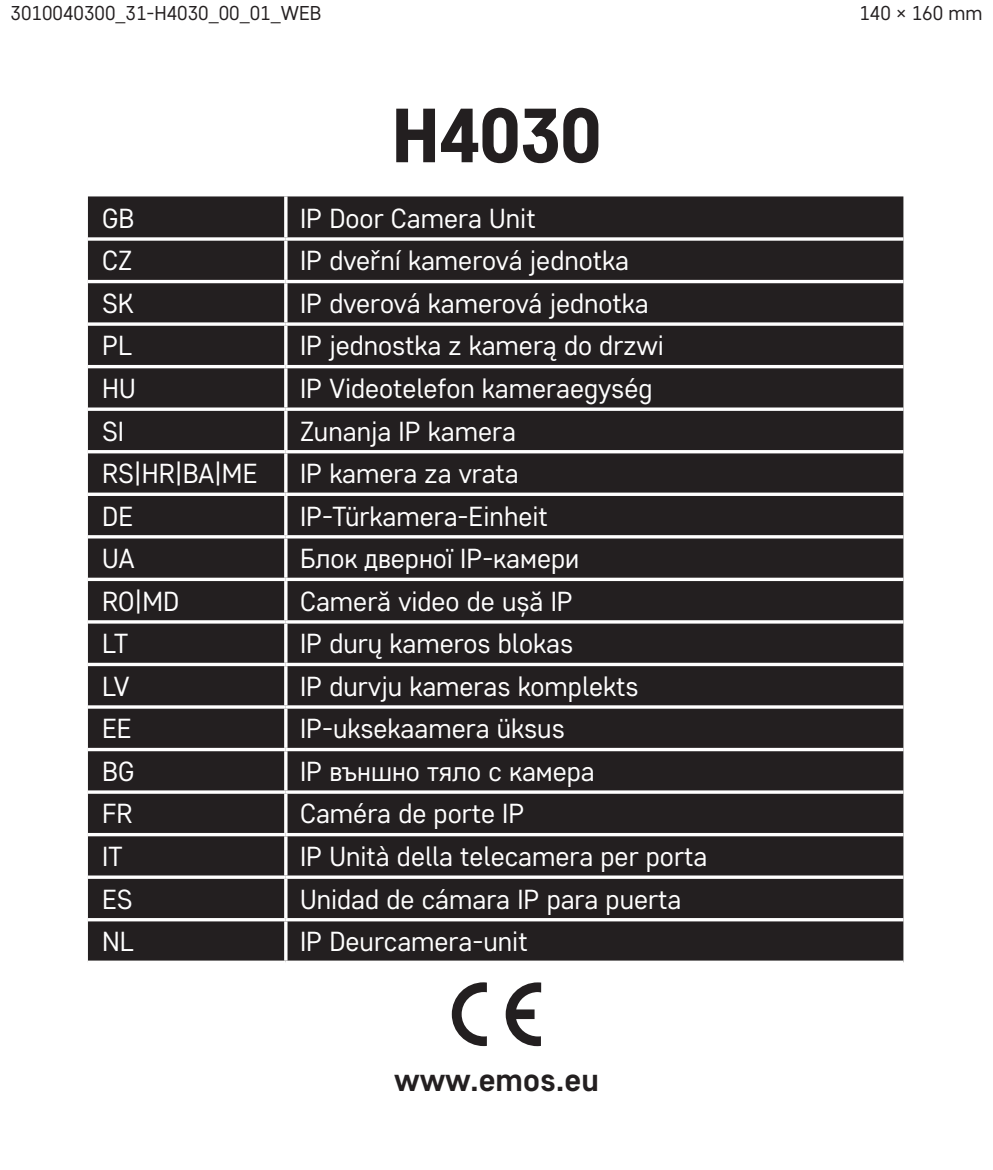
<style>
.page{position:relative;width:993px;height:1170px;background:#fff}
.page>*{position:absolute;margin:0;border:0;box-sizing:border-box;transform-origin:0 0}
.Ob__číslo{font:800 76.5px "Core Sans D65";letter-spacing:-.02em;color:#231f20}
.t1{font:700 32.25px "Core Sans D55";color:#231f20}
.Názvy_úvodní_strana{font:27.5px "Core Sans D35";color:#fff}
.t2{font:20px "Core Sans D35";color:#231f20}
</style>
<div class="page">
<div style="left:88px;top:196px;width:815px;height:764px;background:#231f20"></div>
<hr style="left:284px;top:196px;width:3px;height:41px;background:#fff">
<svg style="left:88px;top:237px;width:198px;height:4px"></svg>
<svg style="left:286px;top:237px;width:617px;height:4px"></svg>
<hr style="left:284px;top:241px;width:3px;height:39px;background:#fff">
<hr style="left:88px;top:280px;width:198px;height:3px;background:#fff">
<hr style="left:286px;top:280px;width:617px;height:3px;background:#fff">
<hr style="left:284px;top:283px;width:3px;height:39px;background:#fff">
<svg style="left:88px;top:322px;width:198px;height:4px"></svg>
<svg style="left:286px;top:322px;width:617px;height:4px"></svg>
<hr style="left:284px;top:326px;width:3px;height:39px;background:#fff">
<hr style="left:88px;top:365px;width:198px;height:3px;background:#fff">
<hr style="left:286px;top:365px;width:617px;height:3px;background:#fff">
<hr style="left:284px;top:368px;width:3px;height:39px;background:#fff">
<svg style="left:88px;top:407px;width:198px;height:4px"></svg>
<svg style="left:286px;top:407px;width:617px;height:4px"></svg>
<hr style="left:284px;top:411px;width:3px;height:39px;background:#fff">
<hr style="left:88px;top:450px;width:198px;height:3px;background:#fff">
<hr style="left:286px;top:450px;width:617px;height:3px;background:#fff">
<hr style="left:284px;top:453px;width:3px;height:39px;background:#fff">
<svg style="left:88px;top:492px;width:198px;height:4px"></svg>
<svg style="left:286px;top:492px;width:617px;height:4px"></svg>
<hr style="left:284px;top:496px;width:3px;height:39px;background:#fff">
<hr style="left:88px;top:535px;width:198px;height:3px;background:#fff">
<hr style="left:286px;top:535px;width:617px;height:3px;background:#fff">
<hr style="left:284px;top:538px;width:3px;height:39px;background:#fff">
<svg style="left:88px;top:577px;width:198px;height:4px"></svg>
<svg style="left:286px;top:577px;width:617px;height:4px"></svg>
<hr style="left:284px;top:581px;width:3px;height:39px;background:#fff">
<hr style="left:88px;top:620px;width:198px;height:3px;background:#fff">
<hr style="left:286px;top:620px;width:617px;height:3px;background:#fff">
<hr style="left:284px;top:623px;width:3px;height:39px;background:#fff">
<svg style="left:88px;top:662px;width:198px;height:4px"></svg>
<svg style="left:286px;top:662px;width:617px;height:4px"></svg>
<hr style="left:284px;top:666px;width:3px;height:39px;background:#fff">
<hr style="left:88px;top:705px;width:198px;height:3px;background:#fff">
<hr style="left:286px;top:705px;width:617px;height:3px;background:#fff">
<hr style="left:284px;top:708px;width:3px;height:39px;background:#fff">
<svg style="left:88px;top:747px;width:198px;height:4px"></svg>
<svg style="left:286px;top:747px;width:617px;height:4px"></svg>
<hr style="left:284px;top:751px;width:3px;height:39px;background:#fff">
<hr style="left:88px;top:790px;width:198px;height:3px;background:#fff">
<hr style="left:286px;top:790px;width:617px;height:3px;background:#fff">
<hr style="left:284px;top:793px;width:3px;height:39px;background:#fff">
<svg style="left:88px;top:832px;width:198px;height:4px"></svg>
<svg style="left:286px;top:832px;width:617px;height:4px"></svg>
<hr style="left:284px;top:836px;width:3px;height:39px;background:#fff">
<hr style="left:88px;top:875px;width:198px;height:3px;background:#fff">
<hr style="left:286px;top:875px;width:617px;height:3px;background:#fff">
<hr style="left:284px;top:878px;width:3px;height:39px;background:#fff">
<svg style="left:88px;top:917px;width:198px;height:4px"></svg>
<svg style="left:286px;top:917px;width:617px;height:4px"></svg>
<hr style="left:284px;top:921px;width:3px;height:39px;background:#fff">
<svg style="left:451px;top:982px;width:90px;height:64px"></svg>
<p class="t2" style="left:11px;top:0;width:312px">3010040300_31-H4030_00_01_WEB</p>
<p class="t2" style="left:859px;top:0;width:124px">140 × 160 mm</p>
<p class="Ob__číslo" style="left:391px;top:85px;width:212px">H4030</p>
<p class="Názvy_úvodní_strana" style="left:102px;top:200px;width:34px">GB</p>
<p class="Názvy_úvodní_strana" style="left:300px;top:200px;width:237px">IP Door Camera Unit</p>
<p class="Názvy_úvodní_strana" style="left:102px;top:243px;width:32px">CZ</p>
<p class="Názvy_úvodní_strana" style="left:300px;top:243px;width:330px">IP dveřní kamerová jednotka</p>
<p class="Názvy_úvodní_strana" style="left:102px;top:285px;width:33px">SK</p>
<p class="Názvy_úvodní_strana" style="left:300px;top:285px;width:350px">IP dverová kamerová jednotka</p>
<p class="Názvy_úvodní_strana" style="left:102px;top:328px;width:31px">PL</p>
<p class="Názvy_úvodní_strana" style="left:300px;top:328px;width:365px">IP jednostka z kamerą do drzwi</p>
<p class="Názvy_úvodní_strana" style="left:102px;top:370px;width:35px">HU</p>
<p class="Názvy_úvodní_strana" style="left:300px;top:370px;width:354px">IP Videotelefon kameraegység</p>
<p class="Názvy_úvodní_strana" style="left:102px;top:413px;width:23px">SI</p>
<p class="Názvy_úvodní_strana" style="left:300px;top:413px;width:217px">Zunanja IP kamera</p>
<p class="Názvy_úvodní_strana" style="left:102px;top:455px;width:157px">RS|HR|BA|ME</p>
<p class="Názvy_úvodní_strana" style="left:300px;top:455px;width:220px">IP kamera za vrata</p>
<p class="Názvy_úvodní_strana" style="left:102px;top:498px;width:33px">DE</p>
<p class="Názvy_úvodní_strana" style="left:300px;top:498px;width:249px">IP-Türkamera-Einheit</p>
<p class="Názvy_úvodní_strana" style="left:102px;top:540px;width:34px">UA</p>
<p class="Názvy_úvodní_strana" style="left:300px;top:540px;width:280px">Блок дверної IP-камери</p>
<p class="Názvy_úvodní_strana" style="left:102px;top:583px;width:79px">RO|MD</p>
<p class="Názvy_úvodní_strana" style="left:300px;top:583px;width:274px">Cameră video de ușă IP</p>
<p class="Názvy_úvodní_strana" style="left:102px;top:625px;width:28px">LT</p>
<p class="Názvy_úvodní_strana" style="left:300px;top:625px;width:274px">IP durų kameros blokas</p>
<p class="Názvy_úvodní_strana" style="left:102px;top:668px;width:29px">LV</p>
<p class="Názvy_úvodní_strana" style="left:300px;top:668px;width:340px">IP durvju kameras komplekts</p>
<p class="Názvy_úvodní_strana" style="left:102px;top:711px;width:31px">EE</p>
<p class="Názvy_úvodní_strana" style="left:300px;top:711px;width:266px">IP-uksekaamera üksus</p>
<p class="Názvy_úvodní_strana" style="left:102px;top:753px;width:34px">BG</p>
<p class="Názvy_úvodní_strana" style="left:300px;top:753px;width:296px">IP външно тяло с камера</p>
<p class="Názvy_úvodní_strana" style="left:102px;top:796px;width:32px">FR</p>
<p class="Názvy_úvodní_strana" style="left:300px;top:796px;width:226px">Caméra de porte IP</p>
<p class="Názvy_úvodní_strana" style="left:102px;top:838px;width:22px">IT</p>
<p class="Názvy_úvodní_strana" style="left:300px;top:838px;width:408px">IP Unità della telecamera per porta</p>
<p class="Názvy_úvodní_strana" style="left:102px;top:881px;width:32px">ES</p>
<p class="Názvy_úvodní_strana" style="left:300px;top:881px;width:383px">Unidad de cámara IP para puerta</p>
<p class="Názvy_úvodní_strana" style="left:102px;top:923px;width:33px">NL</p>
<p class="Názvy_úvodní_strana" style="left:300px;top:923px;width:229px">IP Deurcamera-unit</p>
<p class="t1" style="left:394px;top:1058px;width:206px">www.emos.eu</p>
</div>
